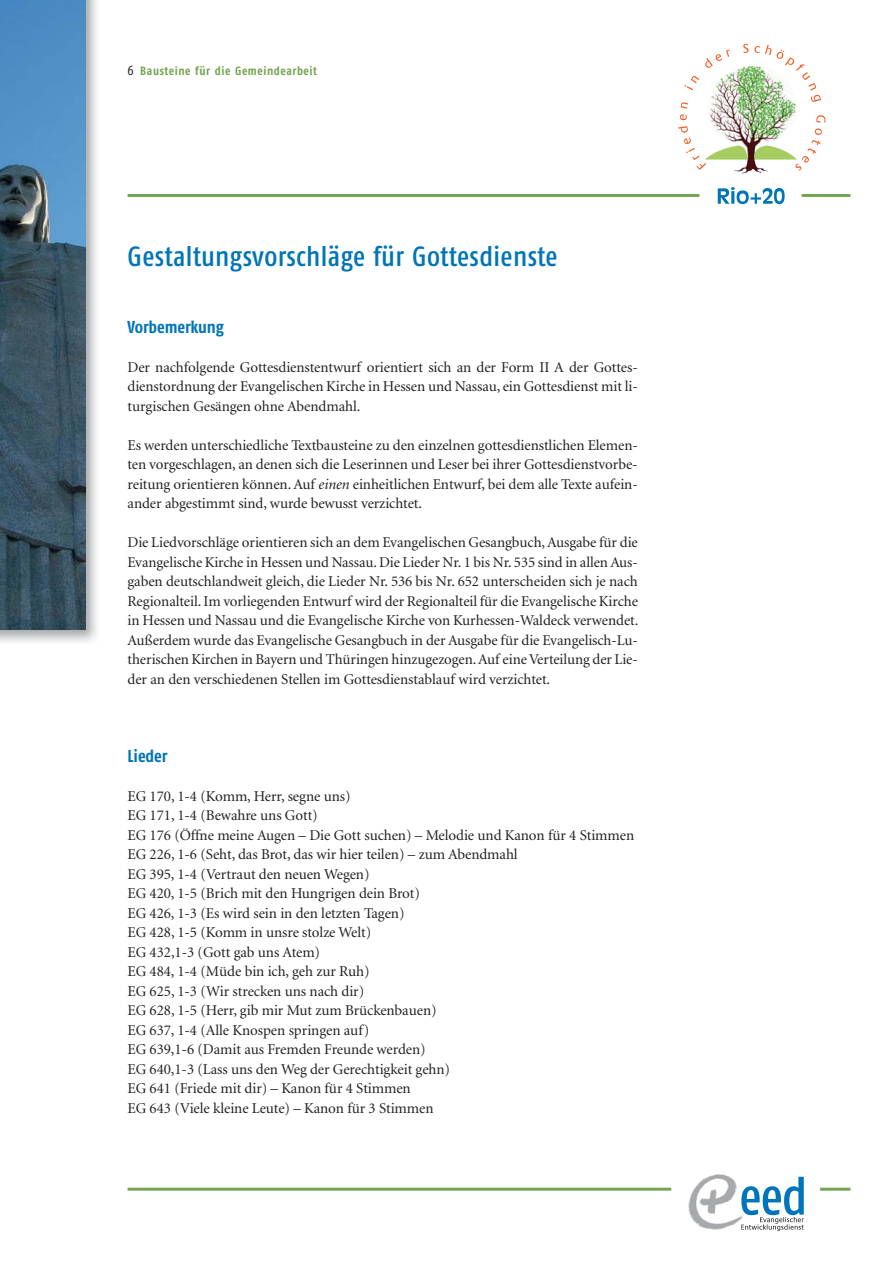
<style>
.page{position:relative;width:893px;height:1263px;background:#fff}
.page>*{position:absolute;margin:0;border:0;box-sizing:border-box;transform-origin:0 0}
.t1{font:27.75px "Fago Co Med";letter-spacing:.015em;color:#0075b6}
.t2{font:700 17.25px "Fago Co";letter-spacing:-.005em;color:#0075b6}
.t3{font:15px/19.5px "Minion";letter-spacing:-.005em;color:#231f20;text-align:justify}
.t4{font:700 12px "Fago Co";letter-spacing:.05em;color:#75a453}
.s1{font-weight:400;font-size:13.5px;color:#231f20}
.s2{font-style:italic}
</style>
<div class="page">
<img style="left:0;top:0;width:97px;height:642px">
<img style="left:0;top:0;width:85px;height:629px">
<img style="left:688px;top:1174px;width:53px;height:56px">
<svg style="left:741px;top:1177px;width:63px;height:54px"></svg>
<hr style="left:128px;top:1188px;width:543px;height:3px;background:#75a453">
<hr style="left:820px;top:1188px;width:30px;height:3px;background:#75a453">
<svg style="left:718px;top:187px;width:67px;height:17px"></svg>
<img style="left:678px;top:44px;width:147px;height:127px">
<hr style="left:128px;top:194px;width:571px;height:3px;background:#75a453">
<hr style="left:802px;top:194px;width:48px;height:3px;background:#75a453">
<p class="t4" style="left:128px;top:65px;width:191px"><span class="s1">6</span> Bausteine für die Gemeindearbeit</p>
<h1 class="t1" style="left:128px;top:244px;width:431px">Gestaltungsvorschläge für Gottesdienste</h1>
<p class="t2" style="left:128px;top:319px;width:98px">Vorbemerkung</p>
<p class="t3" style="left:128px;top:358px;width:512px">Der nachfolgende Gottesdienstentwurf orientiert sich an der Form II A der Gottes&shy;dienstordnung der Evangelischen Kirche in Hessen und Nassau, ein Gottesdienst mit li&shy;turgischen Gesängen ohne Abendmahl.</p>
<p class="t3" style="left:128px;top:436px;width:512px">Es werden unterschiedliche Textbausteine zu den einzelnen gottesdienstlichen Elemen&shy;ten vorgeschlagen, an denen sich die Leserinnen und Leser bei ihrer Gottesdienstvorbe&shy;reitung orientieren können. Auf <span class="s2">einen</span> einheitlichen Entwurf, bei dem alle Texte aufein&shy;ander abgestimmt sind, wurde bewusst verzichtet.</p>
<p class="t3" style="left:128px;top:534px;width:512px">Die Liedvorschläge orientieren sich an dem Evangelischen Gesangbuch, Ausgabe für die Evangelische Kirche in Hessen und Nassau. Die Lieder Nr. 1 bis Nr. 535 sind in allen Aus&shy;gaben deutschlandweit gleich, die Lieder Nr. 536 bis Nr. 652 unterscheiden sich je nach Regionalteil. Im vorliegenden Entwurf wird der Regionalteil für die Evangelische Kirche in Hessen und Nassau und die Evangelische Kirche von Kurhessen-Waldeck verwendet.<br>Außerdem wurde das Evangelische Gesangbuch in der Ausgabe für die Evangelisch-Lu&shy;therischen Kirchen in Bayern und Thüringen hinzugezogen. Auf eine Verteilung der Lie&shy;der an den verschiedenen Stellen im Gottesdienstablauf wird verzichtet.</p>
<p class="t2" style="left:128px;top:748px;width:41px">Lieder</p>
<p class="t3" style="left:128px;top:787px;width:508px;text-align:left">EG 170, 1-4 (Komm, Herr, segne uns)<br>EG 171, 1-4 (Bewahre uns Gott)<br>EG 176 (Öffne meine Augen – Die Gott suchen) – Melodie und Kanon für 4 Stimmen EG 226, 1-6 (Seht, das Brot, das wir hier teilen) – zum Abendmahl<br>EG 395, 1-4 (Vertraut den neuen Wegen)<br>EG 420, 1-5 (Brich mit den Hungrigen dein Brot)<br>EG 426, 1-3 (Es wird sein in den letzten Tagen)<br>EG 428, 1-5 (Komm in unsre stolze Welt)<br>EG 432,1-3 (Gott gab uns Atem)<br>EG 484, 1-4 (Müde bin ich, geh zur Ruh)<br>EG 625, 1-3 (Wir strecken uns nach dir)<br>EG 628, 1-5 (Herr, gib mir Mut zum Brückenbauen)<br>EG 637, 1-4 (Alle Knospen springen auf)<br>EG 639,1-6 (Damit aus Fremden Freunde werden)<br>EG 640,1-3 (Lass uns den Weg der Gerechtigkeit gehn)<br>EG 641 (Friede mit dir) – Kanon für 4 Stimmen<br>EG 643 (Viele kleine Leute) – Kanon für 3 Stimmen</p>
</div>
